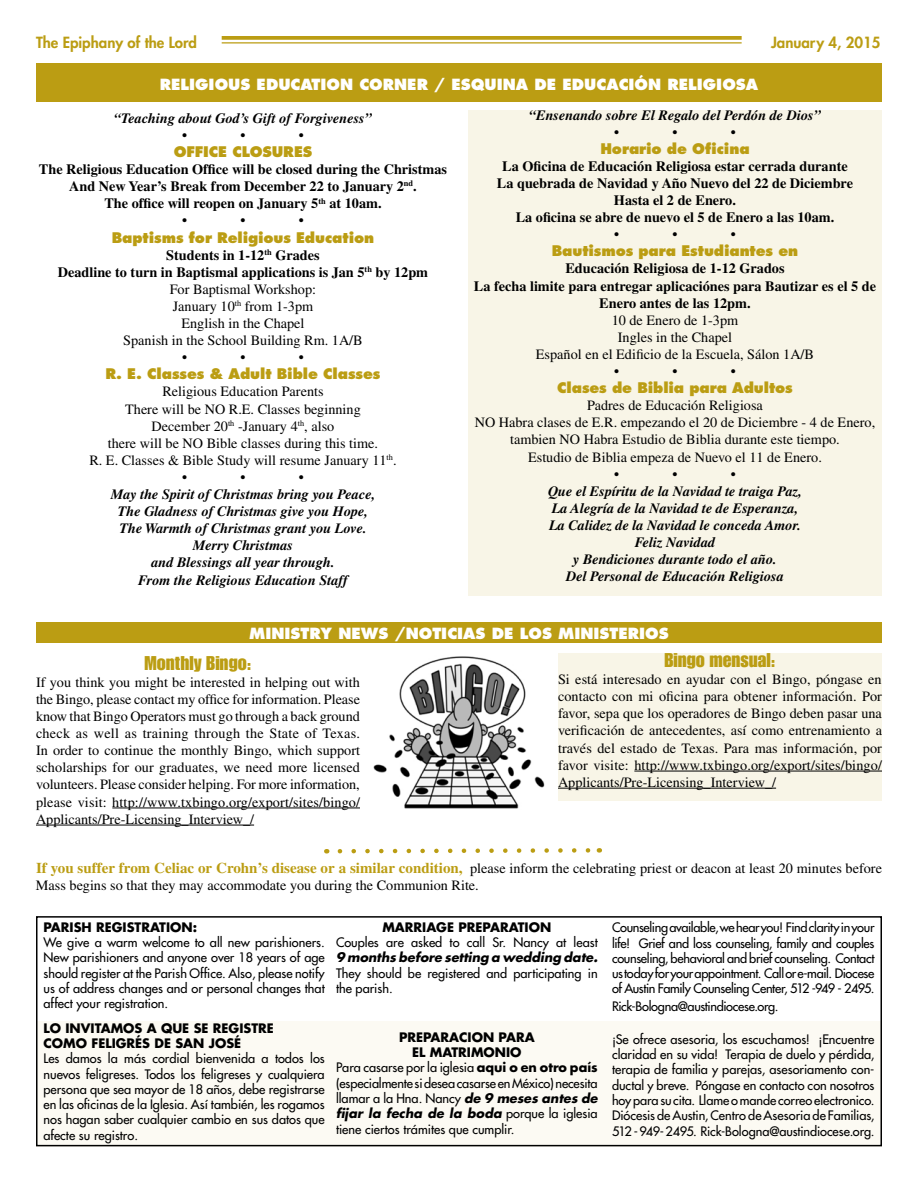
<style>
.page{position:relative;width:918px;height:1188px;background:#fff}
.page>*{position:absolute;margin:0;border:0;box-sizing:border-box;transform-origin:0 0}
.t1{font:19.5px "Impact LT Std";color:#bb9d13}
.t2{font:800 15px "Futura Std";color:#fff}
.t3{font:800 15px "Futura Std";color:#bb9d13}
.t4{font:14.25px/17.1px "Times LT Std";color:#000;text-align:center}
.t5{font:italic 700 14.25px/17.1px "Times LT Std";color:#000;text-align:center}
.t6{font:700 14.25px/17.1px "Times LT Std";color:#000;text-align:center}
.t7{font:800 14.25px "Futura";letter-spacing:-.005em;color:#bb9d13}
.t8{font:500 12.75px/15.3px "Futura Std";color:#000;text-align:justify}
.t9{font:700 12.75px/15.3px "Futura Std";color:#000}
.t10{font:italic 700 12.75px "Futura Std";color:#000}
.t11{font:500 12.75px "Futura Std";letter-spacing:-.02em;color:#000}
.s1{font-weight:700}
.s2{font-weight:700;font-size:15px;color:#bb9d13}
.s3{font-weight:700;font-style:italic}
.s4{font-weight:500;font-style:normal}
</style>
<div class="page">
<div style="left:558px;top:653px;width:324px;height:147px;background:#f8f5e7"></div>
<hr style="left:634px;top:771px;width:248px;height:1px;background:#000">
<hr style="left:558px;top:788px;width:218px;height:1px;background:#000">
<svg style="left:222px;top:36px;width:520px;height:4px;fill:#bb9d13"></svg>
<hr style="left:222px;top:42px;width:520px;height:2px;background:#bb9d13">
<svg style="left:337px;top:848px;width:263px;height:6px"></svg>
<div style="left:36px;top:1021px;width:846px;height:125px;background:#fcfaf3"></div>
<div style="left:36px;top:916px;width:846px;height:230px;border:2px solid #000"></div>
<div style="left:36px;top:63px;width:846px;height:39px;background:#bb9d13"></div>
<div style="left:468px;top:110px;width:414px;height:486px;background:#f8f5e7"></div>
<div style="left:36px;top:622px;width:846px;height:21px;background:#bb9d13"></div>
<hr style="left:112px;top:808px;width:248px;height:1px;background:#000">
<hr style="left:36px;top:825px;width:218px;height:1px;background:#000">
<img style="left:373px;top:656px;width:172px;height:153px">
<p class="t3" style="left:36px;top:33px;width:162px">The Epiphany of the Lord</p>
<p class="t3" style="left:771px;top:33px;width:111px">January 4, 2015</p>
<p class="t2" style="left:160px;top:75px;width:600px">RELIGIOUS EDUCATION CORNER / ESQUINA DE EDUCACIÓN RELIGIOSA</p>
<p class="t5" style="left:529px;top:106px;width:293px">“Ensenando sobre El Regalo del Perdón de Dios”</p>
<p class="t6" style="left:614px;top:123px;width:6px">•</p>
<p class="t6" style="left:673px;top:123px;width:6px">•</p>
<p class="t6" style="left:731px;top:123px;width:6px">•</p>
<p class="t7" style="left:600px;top:140px;width:151px">Horario de Oficina</p>
<p class="t6" style="left:502px;top:157px;width:347px">La Oficina de Educación Religiosa estar cerrada durante</p>
<p class="t6" style="left:497px;top:174px;width:358px">La quebrada de Navidad y Año Nuevo del 22 de Diciembre</p>
<p class="t6" style="left:614px;top:191px;width:124px">Hasta el 2 de Enero.</p>
<p class="t6" style="left:516px;top:208px;width:320px">La oficina se abre de nuevo el 5 de Enero a las 10am.</p>
<p class="t6" style="left:614px;top:226px;width:6px">•</p>
<p class="t6" style="left:673px;top:226px;width:6px">•</p>
<p class="t6" style="left:731px;top:226px;width:6px">•</p>
<p class="t7" style="left:552px;top:242px;width:248px">Bautismos para Estudiantes en</p>
<p class="t6" style="left:474px;top:260px;width:404px">Educación Religiosa de 1-12 Grados<br>La fecha limite para entregar aplicaciónes para Bautizar es el 5 de<br>Enero antes de las 12pm.</p>
<p class="t4" style="left:536px;top:311px;width:280px">10 de Enero de 1-3pm<br>Ingles in the Chapel<br>Español en el Edificio de la Escuela, Sálon 1A/B</p>
<p class="t6" style="left:614px;top:362px;width:6px">•</p>
<p class="t6" style="left:673px;top:362px;width:6px">•</p>
<p class="t6" style="left:731px;top:362px;width:6px">•</p>
<p class="t7" style="left:557px;top:379px;width:237px">Clases de Biblia para Adultos</p>
<p class="t4" style="left:475px;top:397px;width:402px">Padres de Educación Religiosa<br>NO Habra clases de E.R. empezando el 20 de Diciembre - 4 de Enero, tambien NO Habra Estudio de Biblia durante este tiempo.<br>Estudio de Biblia empeza de Nuevo el 11 de Enero.</p>
<p class="t6" style="left:614px;top:465px;width:6px">•</p>
<p class="t6" style="left:673px;top:465px;width:6px">•</p>
<p class="t6" style="left:731px;top:465px;width:6px">•</p>
<p class="t5" style="left:548px;top:482px;width:255px">Que el Espíritu de la Navidad te traiga Paz, La Alegría de la Navidad te de Esperanza, La Calidez de la Navidad le conceda Amor.<br>Feliz Navidad<br>y Bendiciones durante todo el año.<br>Del Personal de Educación Religiosa</p>
<p class="t5" style="left:114px;top:109px;width:259px">“Teaching about God’s Gift of Forgiveness”</p>
<p class="t6" style="left:182px;top:126px;width:6px">•</p>
<p class="t6" style="left:241px;top:126px;width:6px">•</p>
<p class="t6" style="left:299px;top:126px;width:6px">•</p>
<p class="t7" style="left:174px;top:143px;width:140px">OFFICE CLOSURES</p>
<p class="t6" style="left:39px;top:160px;width:410px">The Religious Education Office will be closed during the Christmas</p>
<p class="t6" style="left:69px;top:178px;width:349px">And New Year’s Break from December 22 to January 2<sup>nd</sup>.</p>
<p class="t6" style="left:104px;top:195px;width:279px">The office will reopen on January 5<sup>th</sup> at 10am.</p>
<p class="t6" style="left:182px;top:212px;width:6px">•</p>
<p class="t6" style="left:241px;top:212px;width:6px">•</p>
<p class="t6" style="left:299px;top:212px;width:6px">•</p>
<p class="t7" style="left:112px;top:228px;width:264px">Baptisms for Religious Education</p>
<p class="t4" style="left:58px;top:246px;width:372px"><span class="s1">Students in 1-12</span><sup>th</sup> <span class="s1">Grades<br>Deadline to turn in Baptismal applications is Jan 5</span><sup>th</sup> <span class="s1">by 12pm<br></span>For Baptismal Workshop:<br>January 10<sup>th</sup> from 1-3pm<br>English in the Chapel<br>Spanish in the School Building Rm. 1A/B</p>
<p class="t6" style="left:182px;top:349px;width:6px">•</p>
<p class="t6" style="left:241px;top:349px;width:6px">•</p>
<p class="t6" style="left:299px;top:349px;width:6px">•</p>
<p class="t7" style="left:106px;top:365px;width:276px">R. E. Classes &amp; Adult Bible Classes</p>
<p class="t4" style="left:162px;top:383px;width:163px">Religious Education Parents</p>
<p class="t4" style="left:125px;top:400px;width:237px">There will be NO R.E. Classes beginning</p>
<p class="t4" style="left:152px;top:417px;width:184px">December 20<sup>th</sup> -January 4<sup>th</sup>, also</p>
<p class="t4" style="left:108px;top:434px;width:272px">there will be NO Bible classes during this time.</p>
<p class="t4" style="left:89px;top:451px;width:309px">R. E. Classes &amp; Bible Study will resume January 11<sup>th</sup>.</p>
<p class="t6" style="left:182px;top:468px;width:6px">•</p>
<p class="t6" style="left:241px;top:468px;width:6px">•</p>
<p class="t6" style="left:299px;top:468px;width:6px">•</p>
<p class="t5" style="left:111px;top:485px;width:266px">May the Spirit of Christmas bring you Peace, The Gladness of Christmas give you Hope, The Warmth of Christmas grant you Love.<br>Merry Christmas<br>and Blessings all year through.<br>From the Religious Education Staff</p>
<p class="t2" style="left:249px;top:624px;width:421px">MINISTRY NEWS /NOTICIAS DE LOS MINISTERIOS</p>
<h1 class="t1" style="left:664px;top:649px;width:113px">Bingo mensual:</h1>
<p class="t4" style="left:558px;top:671px;width:326px;text-align:justify">Si está interesado en ayudar con el Bingo, póngase en contacto con mi oficina para obtener información. Por favor, sepa que los operadores de Bingo deben pasar una verificación de antecedentes, así como entrenamiento a través del estado de Texas. Para mas información, por favor visite: http://www.txbingo.org/export/sites/bingo/ Applicants/Pre-Licensing_Interview_/</p>
<h1 class="t1" style="left:145px;top:651px;width:108px">Monthly Bingo:</h1>
<p class="t4" style="left:36px;top:673px;width:326px;text-align:justify">If you think you might be interested in helping out with the Bingo, please contact my office for information. Please know that Bingo Operators must go through a back ground check as well as training through the State of Texas.<br>In order to continue the monthly Bingo, which support scholarships for our graduates, we need more licensed volunteers. Please consider helping. For more information, please visit: http://www.txbingo.org/export/sites/bingo/ Applicants/Pre-Licensing_Interview_/</p>
<p class="t4" style="left:36px;top:859px;width:848px;text-align:left"><span class="s2">If you suffer from Celiac or Crohn’s disease or a similar condition,</span> please inform the celebrating priest or deacon at least 20 minutes before<br>Mass begins so that they may accommodate you during the Communion Rite.</p>
<p class="t9" style="left:44px;top:919px;width:155px">PARISH REGISTRATION:</p>
<p class="t8" style="left:44px;top:935px;width:283px">We give a warm welcome to all new parishioners.<br>New parishioners and anyone over 18 years of age should register at the Parish Office. Also, please notify us of address changes and or personal changes that affect your registration.</p>
<p class="t9" style="left:44px;top:1020px;width:232px">LO INVITAMOS A QUE SE REGISTRE<br>COMO FELIGRÉS DE SAN JOSÉ</p>
<p class="t8" style="left:44px;top:1051px;width:283px">Les damos la más cordial bienvenida a todos los nuevos feligreses. Todos los feligreses y cualquiera persona que sea mayor de 18 años, debe registrarse en las oficinas de la Iglesia. Así también, les rogamos nos hagan saber cualquier cambio en sus datos que afecte su registro.</p>
<p class="t9" style="left:382px;top:919px;width:170px">MARRIAGE PREPARATION</p>
<p class="t8" style="left:336px;top:935px;width:263px">Couples are asked to call Sr. Nancy at least</p>
<p class="t10" style="left:336px;top:949px;width:263px">9 months before setting a wedding date.</p>
<p class="t8" style="left:336px;top:966px;width:263px">They should be registered and participating in the parish.</p>
<p class="t9" style="left:399px;top:1029px;width:137px">PREPARACION PARA</p>
<p class="t9" style="left:412px;top:1044px;width:111px">EL MATRIMONIO</p>
<p class="t8" style="left:336px;top:1060px;width:263px">Para casarse por la iglesia <span class="s1">aqui o en otro país</span></p>
<p class="t8" style="left:336px;top:1075px;width:263px">(especialmente si desea casarse en México) necesita</p>
<p class="t8" style="left:336px;top:1091px;width:263px">llamar a la Hna. Nancy <span class="s3">de 9 meses antes de</span></p>
<p class="t10" style="left:336px;top:1105px;width:263px">fijar la fecha de la boda <span class="s4">porque la iglesia</span></p>
<p class="t8" style="left:336px;top:1121px;width:180px">tiene ciertos trámites que cumplir.</p>
<p class="t8" style="left:612px;top:920px;width:264px">Counseling available, we hear you! Find clarity in your life! Grief and loss counseling, family and couples counseling, behavioral and brief counseling. Contact us today for your appointment. Call or e-mail. Diocese of Austin Family Counseling Center, 512 -949 - 2495.</p>
<p class="t11" style="left:612px;top:998px;width:168px">Rick-Bologna@austindiocese.org.</p>
<p class="t8" style="left:612px;top:1032px;width:264px">¡Se ofrece asesoria, los escuchamos! ¡Encuentre claridad en su vida! Terapia de duelo y pérdida, terapia de familia y parejas, asesoriamento con&shy;ductal y breve. Póngase en contacto con nosotros hoy para su cita. Llame o mande correo electronico.<br>Diócesis de Austin, Centro de Asesoria de Familias, 512 - 949- 2495. Rick-Bologna@austindiocese.org.</p>
</div>
